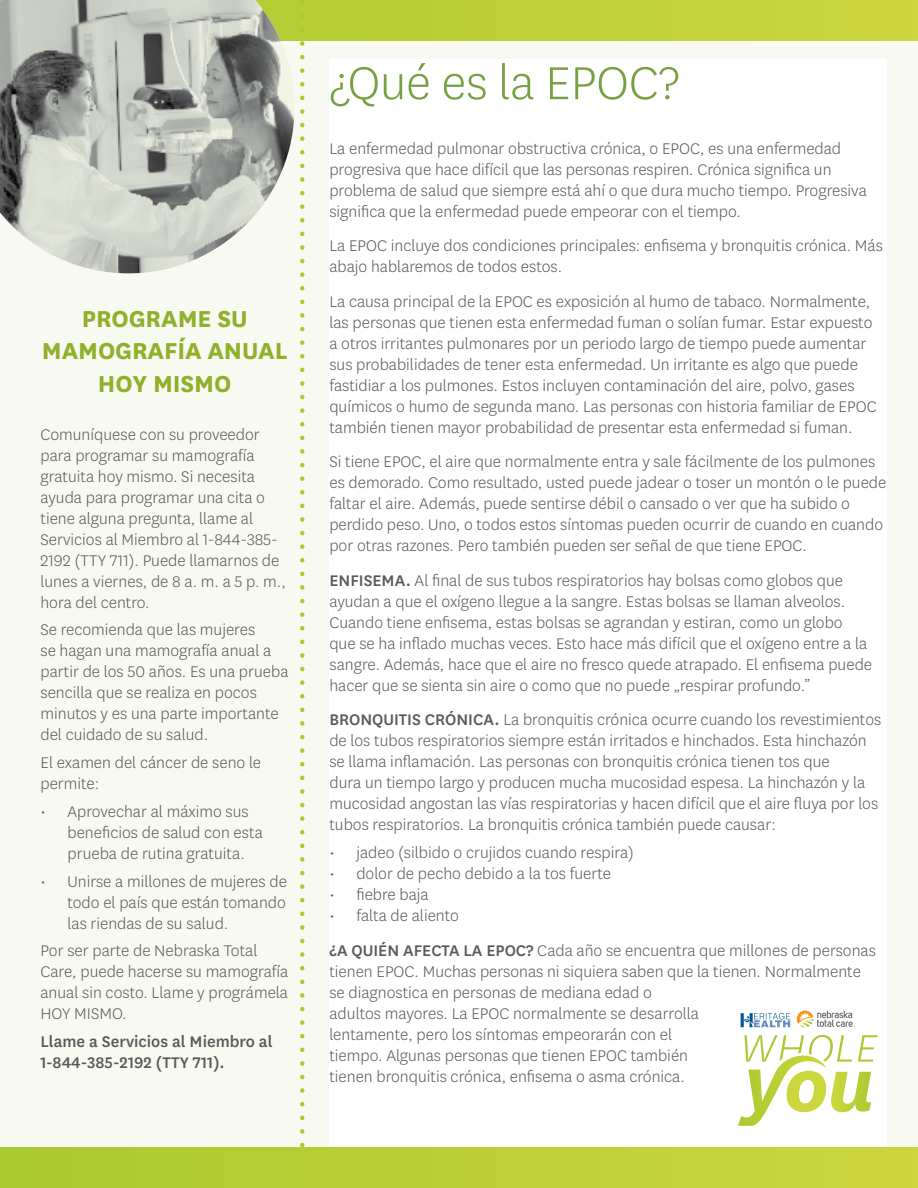
<style>
.page{position:relative;width:918px;height:1188px;background:#fff}
.page>*{position:absolute;margin:0;border:0;box-sizing:border-box;transform-origin:0 0}
.H1_color{font:300 54px "Centene Sans";letter-spacing:-.005em;color:#75a140}
.Bold_caps_C{font:700 27px/32.4px "Centene Sans";letter-spacing:-.005em;color:#92af2b;text-align:center}
.body_light{font:300 18px/21px "Centene Sans";color:#58595b}
.Bullets{font:300 18px/21px "Centene Sans";color:#58595b}
.Bullets-2{font:500 18px/21px "Centene Sans";color:#58595b}
.s1{font-weight:500}
</style>
<div class="page">
<div style="left:0;top:12px;width:918px;height:1165px;background:#f8faf1"></div>
<div style="left:329px;top:59px;width:558px;height:1127px;background:#fff"></div>
<div style="left:0;top:0;width:918px;height:40px;background:#c1d238"></div>
<svg style="left:300px;top:0;width:4px;height:1148px"></svg>
<img style="left:0;top:0;width:295px;height:273px">
<div style="left:0;top:1148px;width:918px;height:40px;background:linear-gradient(to right,#abca31,#ccd63c)"></div>
<svg style="left:738px;top:1035px;width:140px;height:91px"></svg>
<svg style="left:741px;top:1011px;width:114px;height:16px"></svg>
<p class="Bold_caps_C" style="left:42px;top:300px;width:247px">PROGRAME SU<br>MAMOGRAFÍA ANUAL<br>HOY MISMO</p>
<p class="Bullets" style="left:40px;top:423px;width:247px">Comuníquese con su proveedor para programar su mamografía gratuita hoy mismo. Si necesita ayuda para programar una cita o tiene alguna pregunta, llame al<br>Servicios al Miembro al 1-844-385-<br>2192 (TTY 711). Puede llamarnos de lunes a viernes, de 8 a. m. a 5 p. m., hora del centro.</p>
<p class="Bullets" style="left:40px;top:619px;width:250px">Se recomienda que las mujeres<br>se hagan una mamografía anual a partir de los 50 años. Es una prueba sencilla que se realiza en pocos minutos y es una parte importante del cuidado de su salud.</p>
<p class="Bullets" style="left:40px;top:752px;width:222px">El examen del cáncer de seno le permite:</p>
<p class="body_light" style="left:68px;top:800px;width:197px;text-indent:-27px">• Aprovechar al máximo sus beneficios de salud con esta prueba de rutina gratuita.</p>
<p class="body_light" style="left:68px;top:870px;width:221px;text-align:justify;text-indent:-27px">• Unirse a millones de mujeres de todo el país que están tomando las riendas de su salud.</p>
<p class="Bullets" style="left:40px;top:940px;width:249px">Por ser parte de Nebraska Total<br>Care, puede hacerse su mamografía anual sin costo. Llame y prográmela<br>HOY MISMO.</p>
<p class="Bullets-2" style="left:40px;top:1030px;width:234px">Llame a Servicios al Miembro al<br>1-844-385-2192 (TTY 711).</p>
<p class="H1_color" style="left:329px;top:49px;width:352px">¿Qué es la EPOC?</p>
<p class="body_light" style="left:329px;top:137px;width:539px">La enfermedad pulmonar obstructiva crónica, o EPOC, es una enfermedad progresiva que hace difícil que las personas respiren. Crónica significa un problema de salud que siempre está ahí o que dura mucho tiempo. Progresiva significa que la enfermedad puede empeorar con el tiempo.</p>
<p class="body_light" style="left:329px;top:235px;width:555px">La EPOC incluye dos condiciones principales: enfisema y bronquitis crónica. Más abajo hablaremos de todos estos.</p>
<p class="body_light" style="left:329px;top:290px;width:549px">La causa principal de la EPOC es exposición al humo de tabaco. Normalmente, las personas que tienen esta enfermedad fuman o solían fumar. Estar expuesto a otros irritantes pulmonares por un periodo largo de tiempo puede aumentar sus probabilidades de tener esta enfermedad. Un irritante es algo que puede fastidiar a los pulmones. Estos incluyen contaminación del aire, polvo, gases químicos o humo de segunda mano. Las personas con historia familiar de EPOC también tienen mayor probabilidad de presentar esta enfermedad si fuman.</p>
<p class="body_light" style="left:329px;top:451px;width:559px">Si tiene EPOC, el aire que normalmente entra y sale fácilmente de los pulmones es demorado. Como resultado, usted puede jadear o toser un montón o le puede faltar el aire. Además, puede sentirse débil o cansado o ver que ha subido o perdido peso. Uno, o todos estos síntomas pueden ocurrir de cuando en cuando por otras razones. Pero también pueden ser señal de que tiene EPOC.</p>
<p class="body_light" style="left:329px;top:569px;width:544px"><span class="s1">ENFISEMA.</span> Al final de sus tubos respiratorios hay bolsas como globos que ayudan a que el oxígeno llegue a la sangre. Estas bolsas se llaman alveolos.<br>Cuando tiene enfisema, estas bolsas se agrandan y estiran, como un globo que se ha inflado muchas veces. Esto hace más difícil que el oxígeno entre a la sangre. Además, hace que el aire no fresco quede atrapado. El enfisema puede hacer que se sienta sin aire o como que no puede „respirar profundo.”</p>
<p class="body_light" style="left:329px;top:709px;width:553px"><span class="s1">BRONQUITIS CRÓNICA.</span> La bronquitis crónica ocurre cuando los revestimientos de los tubos respiratorios siempre están irritados e hinchados. Esta hinchazón se llama inflamación. Las personas con bronquitis crónica tienen tos que<br>dura un tiempo largo y producen mucha mucosidad espesa. La hinchazón y la mucosidad angostan las vías respiratorias y hacen difícil que el aire fluya por los tubos respiratorios. La bronquitis crónica también puede causar:</p>
<p class="body_light" style="left:329px;top:842px;width:306px">• jadeo (silbido o crujidos cuando respira)</p>
<p class="body_light" style="left:329px;top:863px;width:283px">• dolor de pecho debido a la tos fuerte</p>
<p class="body_light" style="left:329px;top:884px;width:101px">• fiebre baja</p>
<p class="body_light" style="left:329px;top:905px;width:131px">• falta de aliento</p>
<p class="body_light" style="left:329px;top:939px;width:548px"><span class="s1">¿A QUIÉN AFECTA LA EPOC?</span> Cada año se encuentra que millones de personas tienen EPOC. Muchas personas ni siquiera saben que la tienen. Normalmente se diagnostica en personas de mediana edad o<br>adultos mayores. La EPOC normalmente se desarrolla<br>lentamente, pero los síntomas empeorarán con el<br>tiempo. Algunas personas que tienen EPOC también<br>tienen bronquitis crónica, enfisema o asma crónica.</p>
</div>
